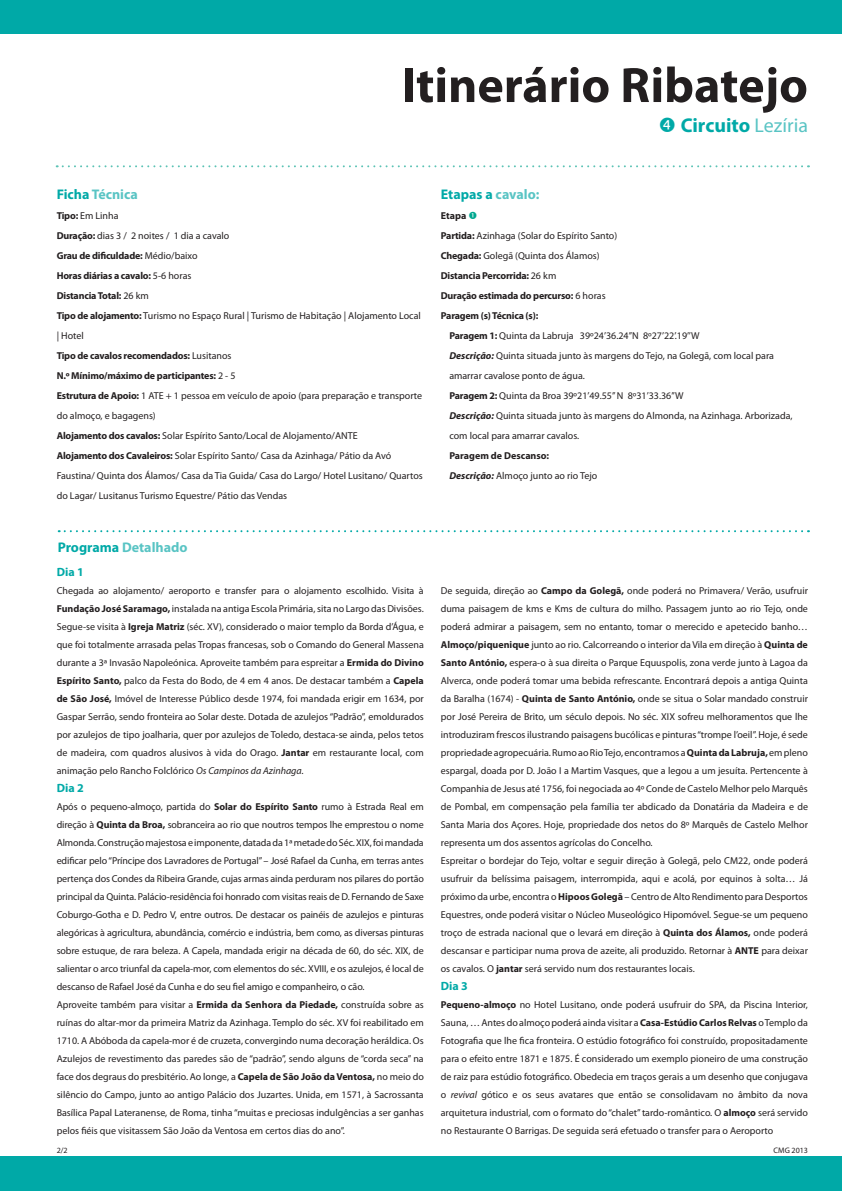
<style>
.page{position:relative;width:842px;height:1191px;background:#fff}
.page>*{position:absolute;margin:0;border:0;box-sizing:border-box;transform-origin:0 0}
.t1{font:700 50px "Myriad Pro";color:#231f20}
.t2{font:700 20px "Myriad Pro";color:#00a9a7}
.t3{font:700 14px "Myriad Pro";color:#59c4c4}
.t4{font:700 14px "Myriad Pro";color:#00a9a7}
.t5{font:700 12px "Myriad Pro";color:#00a9a7}
.t6{font:10px/18px "Myriad Pro";color:#231f20}
.t7{font:700 10px/20px "Myriad Pro";letter-spacing:-.02em;color:#231f20}
.t8{font:8px "Myriad Pro";color:#231f20}
.s1{font-weight:400;color:#59c4c4}
.s2{color:#00a9a7}
.s3{font-weight:700}
.s4{font-style:italic}
.s5{color:#59c4c4}
.s6{font-weight:400}
.s7{font-weight:700;font-style:italic}
</style>
<div class="page">
<div style="left:0;top:0;width:842px;height:33px;background:#00a9a7"></div>
<div style="left:0;top:1157px;width:842px;height:34px;background:#00a9a7"></div>
<svg style="left:57px;top:165px;width:752px;height:2px"></svg>
<svg style="left:59px;top:530px;width:750px;height:2px"></svg>
<h1 class="t1" style="left:401px;top:53px;width:408px">Itinerário Ribatejo</h1>
<h2 class="t2" style="left:681px;top:112px;width:129px">Circuito <span class="s1">Lezíria</span></h2>
<h3 class="t3" style="left:57px;top:185px;width:83px"><span class="s2">Ficha</span> Técnica</h3>
<p class="t6" style="left:57px;top:205px;width:368px;line-height:20px"><span class="s3">Tipo:</span> Em Linha<br><span class="s3">Duração:</span> dias 3 / 2 noites / 1 dia a cavalo<br><span class="s3">Grau de dificuldade:</span> Médio/baixo<br><span class="s3">Horas diárias a cavalo:</span> 5-6 horas<br><span class="s3">Distancia Total:</span> 26 km<br><span class="s3">Tipo de alojamento:</span> Turismo no Espaço Rural | Turismo de Habitação | Alojamento Local | Hotel<br><span class="s3">Tipo de cavalos recomendados:</span> Lusitanos<br><span class="s3">N.º Mínimo/máximo de participantes:</span> 2 - 5<br><span class="s3">Estrutura de Apoio:</span> 1 ATE + 1 pessoa em veículo de apoio (para preparação e transporte do almoço, e bagagens)<br><span class="s3">Alojamento dos cavalos:</span> Solar Espírito Santo/Local de Alojamento/ANTE<br><span class="s3">Alojamento dos Cavaleiros:</span> Solar Espírito Santo/ Casa da Azinhaga/ Pátio da Avó Faustina/ Quinta dos Álamos/ Casa da Tia Guida/ Casa do Largo/ Hotel Lusitano/ Quartos do Lagar/ Lusitanus Turismo Equestre/ Pátio das Vendas</p>
<h3 class="t3" style="left:58px;top:538px;width:131px"><span class="s2">Programa</span> Detalhado</h3>
<p class="t5" style="left:57px;top:564px;width:29px">Dia 1</p>
<p class="t6" style="left:57px;top:582px;width:369px;text-align:justify">Chegada ao alojamento/ aeroporto e transfer para o alojamento escolhido. Visita à <span class="s3">Fundação José Saramago,</span> instalada na antiga Escola Primária, sita no Largo das Divisões.<br>Segue-se visita à <span class="s3">Igreja Matriz</span> (séc. XV), considerado o maior templo da Borda d’Água, e que foi totalmente arrasada pelas Tropas francesas, sob o Comando do General Massena durante a 3ª Invasão Napoleónica. Aproveite também para espreitar a <span class="s3">Ermida do Divino Espírito Santo,</span> palco da Festa do Bodo, de 4 em 4 anos. De destacar também a <span class="s3">Capela de São José,</span> Imóvel de Interesse Público desde 1974, foi mandada erigir em 1634, por Gaspar Serrão, sendo fronteira ao Solar deste. Dotada de azulejos “Padrão”, emoldurados por azulejos de tipo joalharia, quer por azulejos de Toledo, destaca-se ainda, pelos tetos de madeira, com quadros alusivos à vida do Orago. <span class="s3">Jantar</span> em restaurante local, com animação pelo Rancho Folclórico <span class="s4">Os Campinos da Azinhaga.</span></p>
<p class="t5" style="left:57px;top:780px;width:29px">Dia 2</p>
<p class="t6" style="left:57px;top:798px;width:369px">Após o pequeno-almoço, partida do <span class="s3">Solar do Espírito Santo</span> rumo à Estrada Real em direção à <span class="s3">Quinta da Broa,</span> sobranceira ao rio que noutros tempos lhe emprestou o nome Almonda. Construção majestosa e imponente, datada da 1ª metade do Séc. XIX, foi mandada edificar pelo “Príncipe dos Lavradores de Portugal” – José Rafael da Cunha, em terras antes pertença dos Condes da Ribeira Grande, cujas armas ainda perduram nos pilares do portão principal da Quinta. Palácio-residência foi honrado com visitas reais de D. Fernando de Saxe Coburgo-Gotha e D. Pedro V, entre outros. De destacar os painéis de azulejos e pinturas alegóricas à agricultura, abundância, comércio e indústria, bem como, as diversas pinturas sobre estuque, de rara beleza. A Capela, mandada erigir na década de 60, do séc. XIX, de salientar o arco triunfal da capela-mor, com elementos do séc. XVIII, e os azulejos, é local de descanso de Rafael José da Cunha e do seu fiel amigo e companheiro, o cão.<br>Aproveite também para visitar a <span class="s3">Ermida da Senhora da Piedade,</span> construída sobre as ruínas do altar-mor da primeira Matriz da Azinhaga. Templo do séc. XV foi reabilitado em 1710. A Abóboda da capela-mor é de cruzeta, convergindo numa decoração heráldica. Os Azulejos de revestimento das paredes são de “padrão”, sendo alguns de “corda seca” na face dos degraus do presbitério. Ao longe, a <span class="s3">Capela de São João da Ventosa,</span> no meio do silêncio do Campo, junto ao antigo Palácio dos Juzartes. Unida, em 1571, à Sacrossanta Basílica Papal Lateranense, de Roma, tinha “muitas e preciosas indulgências a ser ganhas pelos fiéis que visitassem São João da Ventosa em certos dias do ano”.</p>
<p class="t8" style="left:57px;top:1145px;width:12px">2/2</p>
<h3 class="t4" style="left:441px;top:185px;width:100px">Etapas a <span class="s5">cavalo:</span></h3>
<p class="t7" style="left:441px;top:205px;width:178px">Etapa<br>Partida: <span class="s6">Azinhaga (Solar do Espírito Santo)<br></span>Chegada: <span class="s6">Golegã (Quinta dos Álamos)<br></span>Distancia Percorrida: <span class="s6">26 km<br></span>Duração estimada do percurso: <span class="s6">6 horas<br></span>Paragem (s) Técnica (s):</p>
<p class="t6" style="left:449px;top:325px;width:345px;line-height:20px"><span class="s3">Paragem 1:</span> Quinta da Labruja 39º24’36.24’’N 8º27’22’.19’’W<br><span class="s7">Descrição:</span> Quinta situada junto às margens do Tejo, na Golegã, com local para amarrar cavalose ponto de água.<br><span class="s3">Paragem 2:</span> Quinta da Broa 39º21’49.55’’ N 8º31’33.36’’W<br><span class="s7">Descrição:</span> Quinta situada junto às margens do Almonda, na Azinhaga. Arborizada, com local para amarrar cavalos.</p>
<p class="t6" style="left:449px;top:445px;width:149px;line-height:20px"><span class="s3">Paragem de Descanso:<br></span><span class="s7">Descrição:</span> Almoço junto ao rio Tejo</p>
<p class="t6" style="left:441px;top:582px;width:369px">De seguida, direção ao <span class="s3">Campo da Golegã,</span> onde poderá no Primavera/ Verão, usufruir duma paisagem de kms e Kms de cultura do milho. Passagem junto ao rio Tejo, onde poderá admirar a paisagem, sem no entanto, tomar o merecido e apetecido banho… <span class="s3">Almoço/piquenique</span> junto ao rio. Calcorreando o interior da Vila em direção à <span class="s3">Quinta de Santo António,</span> espera-o à sua direita o Parque Equuspolis, zona verde junto à Lagoa da Alverca, onde poderá tomar uma bebida refrescante. Encontrará depois a antiga Quinta da Baralha (1674) - <span class="s3">Quinta de Santo António,</span> onde se situa o Solar mandado construir por José Pereira de Brito, um século depois. No séc. XIX sofreu melhoramentos que lhe introduziram frescos ilustrando paisagens bucólicas e pinturas “trompe l’oeil”. Hoje, é sede propriedade agropecuária. Rumo ao Rio Tejo, encontramos a <span class="s3">Quinta da Labruja,</span> em pleno espargal, doada por D. João I a Martim Vasques, que a legou a um jesuíta. Pertencente à Companhia de Jesus até 1756, foi negociada ao 4º Conde de Castelo Melhor pelo Marquês de Pombal, em compensação pela família ter abdicado da Donatária da Madeira e de Santa Maria dos Açores. Hoje, propriedade dos netos do 8º Marquês de Castelo Melhor representa um dos assentos agrícolas do Concelho.<br>Espreitar o bordejar do Tejo, voltar e seguir direção à Golegã, pelo CM22, onde poderá usufruir da belíssima paisagem, interrompida, aqui e acolá, por equinos à solta… Já próximo da urbe, encontra o <span class="s3">Hipoos Golegã</span> – Centro de Alto Rendimento para Desportos Equestres, onde poderá visitar o Núcleo Museológico Hipomóvel. Segue-se um pequeno troço de estrada nacional que o levará em direção à <span class="s3">Quinta dos Álamos,</span> onde poderá descansar e participar numa prova de azeite, ali produzido. Retornar à <span class="s3">ANTE</span></p>
<p class="t6" style="left:761px;top:942px;width:48px">para deixar</p>
<p class="t6" style="left:441px;top:960px;width:255px">os cavalos. O <span class="s3">jantar</span> será servido num dos restaurantes locais.</p>
<p class="t5" style="left:441px;top:978px;width:29px">Dia 3</p>
<p class="t6" style="left:441px;top:996px;width:369px;text-align:justify"><span class="s3">Pequeno-almoço</span> no Hotel Lusitano, onde poderá usufruir do SPA, da Piscina Interior, Sauna, … Antes do almoço poderá ainda visitar a <span class="s3">Casa-Estúdio Carlos Relvas</span> o Templo da Fotografia que lhe fica fronteira. O estúdio fotográfico foi construído, propositadamente para o efeito entre 1871 e 1875. É considerado um exemplo pioneiro de uma construção de raiz para estúdio fotográfico. Obedecia em traços gerais a um desenho que conjugava o <span class="s4">revival</span> gótico e os seus avatares que então se consolidavam no âmbito da nova arquitetura industrial, com o formato do “chalet” tardo-romântico. O <span class="s3">almoço</span> será servido no Restaurante O Barrigas. De seguida será efetuado o transfer para o Aeroporto</p>
<p class="t8" style="left:774px;top:1145px;width:36px">CMG 2013</p>
</div>
